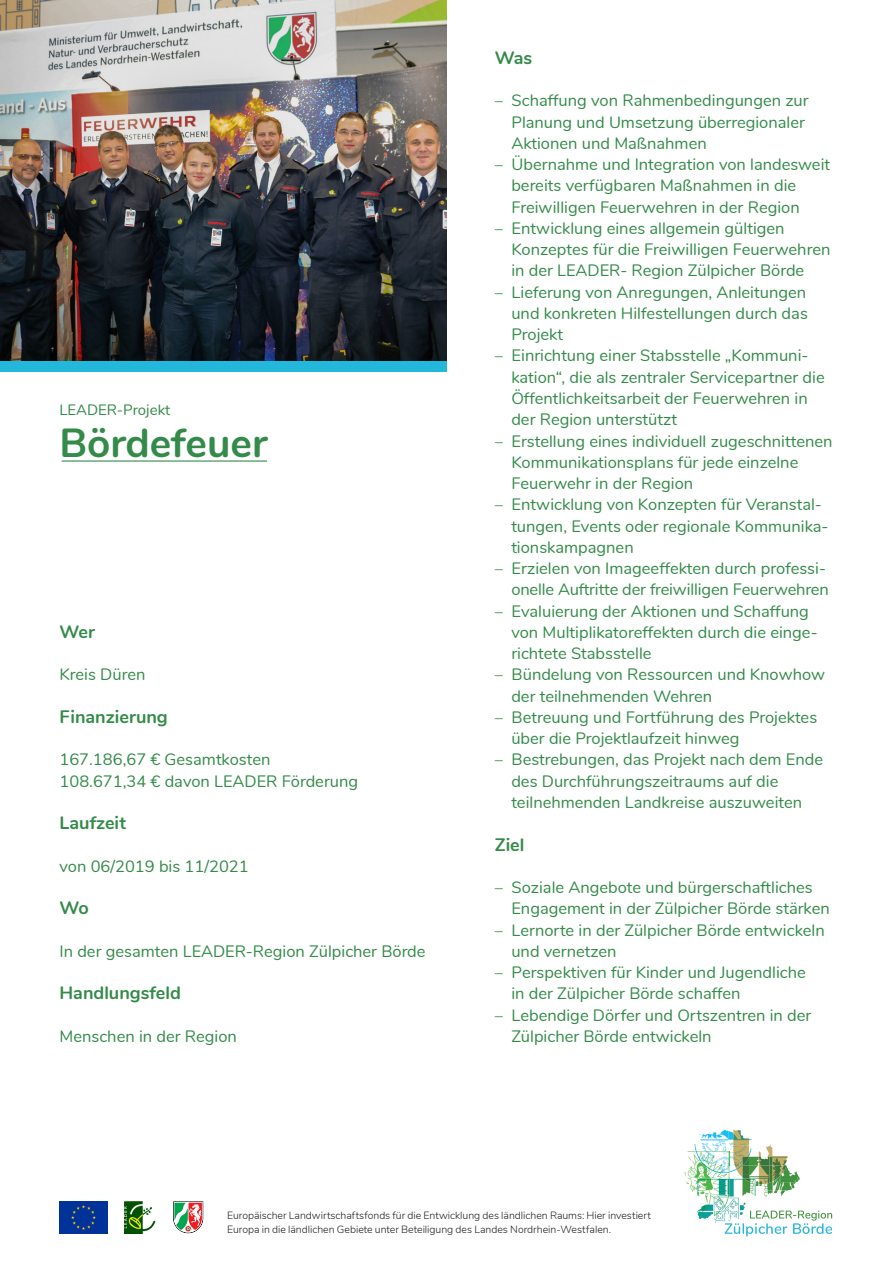
<style>
.page{position:relative;width:893px;height:1263px;background:#fff}
.page>*{position:absolute;margin:0;border:0;box-sizing:border-box;transform-origin:0 0}
.t1{font:700 40.5px "Nunito";color:#348b49}
.t2{font:700 18px "Nunito";color:#348b49}
.t3{font:16.5px/21.3px "Nunito";color:#348b49}
.t4{font:15px "Nunito";color:#348b49}
.t5{font:300 10.5px/13.5px "Nunito";letter-spacing:-.005em;color:#231f20}
</style>
<div class="page">
<svg style="left:684px;top:1129px;width:148px;height:107px"></svg>
<img style="left:60px;top:1201px;width:47px;height:32px">
<img style="left:124px;top:1201px;width:32px;height:32px">
<svg style="left:173px;top:1201px;width:30px;height:32px"></svg>
<img style="left:0;top:0;width:446px;height:361px">
<hr style="left:62px;top:460px;width:205px;height:2px;background:#348b49">
<div style="left:0;top:361px;width:446px;height:11px;background:#22b7db"></div>
<p class="t4" style="left:60px;top:398px;width:112px">LEADER-Projekt</p>
<p class="t1" style="left:60px;top:413px;width:210px">Bördefeuer</p>
<p class="t2" style="left:60px;top:618px;width:37px">Wer</p>
<p class="t3" style="left:60px;top:663px;width:87px">Kreis Düren</p>
<p class="t2" style="left:60px;top:703px;width:110px">Finanzierung</p>
<p class="t3" style="left:60px;top:748px;width:212px">167.186,67 € Gesamtkosten</p>
<p class="t3" style="left:60px;top:769px;width:300px">108.671,34 € davon LEADER Förderung</p>
<p class="t2" style="left:60px;top:810px;width:68px">Laufzeit</p>
<p class="t3" style="left:60px;top:854px;width:191px">von 06/2019 bis 11/2021</p>
<p class="t2" style="left:60px;top:895px;width:31px">Wo</p>
<p class="t3" style="left:60px;top:939px;width:368px">In der gesamten LEADER-Region Zülpicher Börde</p>
<p class="t2" style="left:60px;top:980px;width:123px">Handlungsfeld</p>
<p class="t3" style="left:60px;top:1024px;width:179px">Menschen in der Region</p>
<p class="t2" style="left:495px;top:44px;width:39px">Was</p>
<p class="t3" style="left:511px;top:89px;width:299px;text-indent:-16px">– Schaffung von Rahmenbedingungen zur<br>Planung und Umsetzung überregionaler<br>Aktionen und Maßnahmen</p>
<p class="t3" style="left:511px;top:153px;width:320px;text-indent:-16px">– Übernahme und Integration von landesweit bereits verfügbaren Maßnahmen in die<br>Freiwilligen Feuerwehren in der Region</p>
<p class="t3" style="left:511px;top:217px;width:321px;text-indent:-16px">– Entwicklung eines allgemein gültigen<br>Konzeptes für die Freiwilligen Feuerwehren in der LEADER- Region Zülpicher Börde</p>
<p class="t3" style="left:511px;top:280px;width:298px;text-align:justify;text-indent:-16px">– Lieferung von Anregungen, Anleitungen und konkreten Hilfestellungen durch das Projekt</p>
<p class="t3" style="left:511px;top:344px;width:315px;text-indent:-16px">– Einrichtung einer Stabsstelle „Kommuni&shy;kation“, die als zentraler Servicepartner die Öffentlichkeitsarbeit der Feuerwehren in der Region unterstützt</p>
<p class="t3" style="left:511px;top:429px;width:323px;text-indent:-16px">– Erstellung eines individuell zugeschnittenen<br>Kommunikationsplans für jede einzelne<br>Feuerwehr in der Region</p>
<p class="t3" style="left:511px;top:493px;width:319px;text-indent:-16px">– Entwicklung von Konzepten für Veranstal&shy;tungen, Events oder regionale Kommunika&shy;tionskampagnen</p>
<p class="t3" style="left:495px;top:557px;width:335px;text-align:right">– Erzielen von Imageeffekten durch professi&shy;onelle Auftritte der freiwilligen Feuerwehren</p>
<p class="t3" style="left:495px;top:599px;width:316px">– Evaluierung der Aktionen und Schaffung</p>
<p class="t3" style="left:511px;top:621px;width:308px">von Multiplikatoreffekten durch die einge&shy;richtete Stabsstelle</p>
<p class="t3" style="left:495px;top:663px;width:332px">– Bündelung von Ressourcen und Knowhow</p>
<p class="t3" style="left:511px;top:684px;width:202px">der teilnehmenden Wehren</p>
<p class="t3" style="left:495px;top:706px;width:324px">– Betreuung und Fortführung des Projektes</p>
<p class="t3" style="left:511px;top:727px;width:230px">über die Projektlaufzeit hinweg</p>
<p class="t3" style="left:495px;top:748px;width:330px">– Bestrebungen, das Projekt nach dem Ende</p>
<p class="t3" style="left:511px;top:769px;width:292px">des Durchführungszeitraums auf die teilnehmenden Landkreise auszuweiten</p>
<p class="t2" style="left:495px;top:831px;width:31px">Ziel</p>
<p class="t3" style="left:495px;top:876px;width:319px">– Soziale Angebote und bürgerschaftliches</p>
<p class="t3" style="left:511px;top:897px;width:320px">Engagement in der Zülpicher Börde stärken</p>
<p class="t3" style="left:495px;top:918px;width:331px">– Lernorte in der Zülpicher Börde entwickeln</p>
<p class="t3" style="left:511px;top:939px;width:107px">und vernetzen</p>
<p class="t3" style="left:495px;top:961px;width:312px">– Perspektiven für Kinder und Jugendliche</p>
<p class="t3" style="left:511px;top:982px;width:231px">in der Zülpicher Börde schaffen</p>
<p class="t3" style="left:495px;top:1003px;width:318px">– Lebendige Dörfer und Ortszentren in der</p>
<p class="t3" style="left:511px;top:1024px;width:202px">Zülpicher Börde entwickeln</p>
<p class="t5" style="left:227px;top:1208px;width:425px">Europäischer Landwirtschaftsfonds für die Entwicklung des ländlichen Raums: Hier investiert<br>Europa in die ländlichen Gebiete unter Beteiligung des Landes Nordrhein-Westfalen.</p>
</div>
